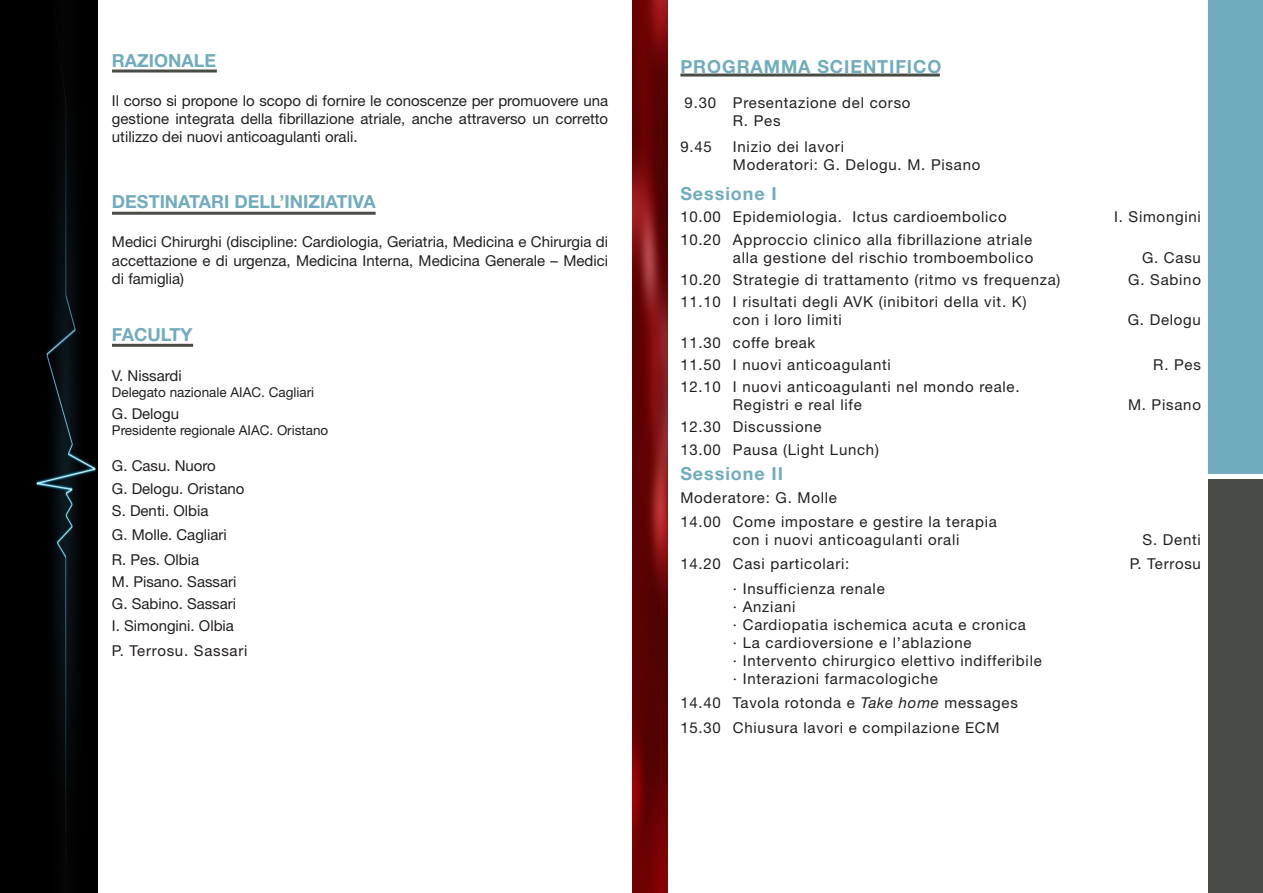
<style>
.page{position:relative;width:1263px;height:893px;background:#fff}
.page>*{position:absolute;margin:0;border:0;box-sizing:border-box;transform-origin:0 0}
.t1{font:700 18px "Helvetica Neue LT Std";color:#71acbe}
.t2{font:700 18px "Helvetica Neue LT Std";letter-spacing:.05em;color:#71acbe}
.t3{font:15px/18px "Helvetica Neue LT Std";letter-spacing:.05em;color:#231f20}
.t4{font:15px "Helvetica Neue LT Std";color:#231f20}
.t5{font:13.5px "Helvetica Neue LT Std";color:#231f20}
.s1{font-style:italic}
</style>
<div class="page">
<hr style="left:680px;top:74px;width:260px;height:3px;background:#494b45">
<img style="left:0;top:0;width:98px;height:893px">
<img style="left:632px;top:0;width:36px;height:893px">
<div style="left:1209px;top:0;width:54px;height:473px;background:#71acbe"></div>
<div style="left:1209px;top:480px;width:54px;height:413px;background:#494b45"></div>
<hr style="left:112px;top:70px;width:105px;height:3px;background:#494b45">
<hr style="left:112px;top:212px;width:264px;height:3px;background:#494b45">
<hr style="left:112px;top:344px;width:81px;height:3px;background:#494b45">
<p class="t1" style="left:112px;top:49px;width:106px">RAZIONALE</p>
<p class="t3" style="left:112px;top:92px;width:498px;text-align:justify">Il corso si propone lo scopo di fornire le conoscenze per promuovere una gestione integrata della fibrillazione atriale, anche attraverso un corretto utilizzo dei nuovi anticoagulanti orali.</p>
<p class="t1" style="left:112px;top:191px;width:265px">DESTINATARI DELL’INIZIATIVA</p>
<p class="t3" style="left:112px;top:233px;width:498px;text-align:justify">Medici Chirurghi (discipline: Cardiologia, Geriatria, Medicina e Chirurgia di accettazione e di urgenza, Medicina Interna, Medicina Generale – Medici di famiglia)</p>
<p class="t1" style="left:112px;top:324px;width:82px">FACULTY</p>
<p class="t4" style="left:112px;top:366px;width:71px">V. Nissardi</p>
<p class="t5" style="left:112px;top:384px;width:204px">Delegato nazionale AIAC. Cagliari</p>
<p class="t3" style="left:112px;top:405px;width:69px">G. Delogu</p>
<p class="t5" style="left:112px;top:422px;width:218px">Presidente regionale AIAC. Oristano</p>
<p class="t4" style="left:112px;top:457px;width:105px">G. Casu. Nuoro</p>
<p class="t4" style="left:112px;top:479px;width:134px">G. Delogu. Oristano</p>
<p class="t4" style="left:112px;top:502px;width:98px">S. Denti. Olbia</p>
<p class="t4" style="left:112px;top:526px;width:116px">G. Molle. Cagliari</p>
<p class="t4" style="left:112px;top:550px;width:89px">R. Pes. Olbia</p>
<p class="t4" style="left:112px;top:573px;width:126px">M. Pisano. Sassari</p>
<p class="t4" style="left:112px;top:595px;width:126px">G. Sabino. Sassari</p>
<p class="t4" style="left:112px;top:617px;width:123px">I. Simongini. Olbia</p>
<p class="t3" style="left:112px;top:641px;width:137px">P. Terrosu. Sassari</p>
<p class="t2" style="left:680px;top:55px;width:262px">PROGRAMMA SCIENTIFICO</p>
<p class="t3" style="left:733px;top:93px;width:179px;text-indent:-48px">9.30 Presentazione del corso<br>R. Pes</p>
<p class="t3" style="left:680px;top:138px;width:33px">9.45</p>
<p class="t3" style="left:733px;top:138px;width:113px">Inizio dei lavori</p>
<p class="t3" style="left:733px;top:156px;width:249px">Moderatori: G. Delogu. M. Pisano</p>
<p class="t2" style="left:680px;top:183px;width:98px">Sessione I</p>
<p class="t3" style="left:680px;top:208px;width:328px">10.00 Epidemiologia. Ictus cardioembolico</p>
<p class="t3" style="left:1114px;top:208px;width:88px">I. Simongini</p>
<p class="t3" style="left:680px;top:230px;width:354px;text-align:right">10.20 Approccio clinico alla fibrillazione atriale alla gestione del rischio tromboembolico</p>
<p class="t3" style="left:1142px;top:248px;width:60px">G. Casu</p>
<p class="t3" style="left:680px;top:270px;width:381px">10.20 Strategie di trattamento (ritmo vs frequenza)</p>
<p class="t3" style="left:1128px;top:270px;width:74px">G. Sabino</p>
<p class="t3" style="left:733px;top:293px;width:295px;text-indent:-52px">11.10 I risultati degli AVK (inibitori della vit. K) con i loro limiti</p>
<p class="t3" style="left:1128px;top:311px;width:75px">G. Delogu</p>
<p class="t3" style="left:680px;top:333px;width:137px">11.30 coffe break</p>
<p class="t3" style="left:680px;top:355px;width:212px">11.50 I nuovi anticoagulanti</p>
<p class="t3" style="left:1153px;top:355px;width:49px">R. Pes</p>
<p class="t3" style="left:733px;top:377px;width:288px;text-indent:-52px">12.10 I nuovi anticoagulanti nel mondo reale.<br>Registri e real life</p>
<p class="t3" style="left:1128px;top:395px;width:74px">M. Pisano</p>
<p class="t3" style="left:680px;top:418px;width:143px">12.30 Discussione</p>
<p class="t3" style="left:680px;top:440px;width:200px">13.00 Pausa (Light Lunch)</p>
<p class="t2" style="left:680px;top:463px;width:104px">Sessione II</p>
<p class="t3" style="left:680px;top:488px;width:158px">Moderatore: G. Molle</p>
<p class="t3" style="left:733px;top:512px;width:265px;text-indent:-52px">14.00 Come impostare e gestire la terapia con i nuovi anticoagulanti orali</p>
<p class="t3" style="left:1142px;top:530px;width:60px">S. Denti</p>
<p class="t3" style="left:680px;top:555px;width:170px">14.20 Casi particolari:</p>
<p class="t3" style="left:1130px;top:555px;width:73px">P. Terrosu</p>
<p class="t3" style="left:733px;top:579px;width:310px">· Insufficienza renale<br>· Anziani<br>· Cardiopatia ischemica acuta e cronica<br>· La cardioversione e l’ablazione<br>· Intervento chirurgico elettivo indifferibile · Interazioni farmacologiche</p>
<p class="t3" style="left:680px;top:694px;width:339px">14.40 Tavola rotonda e <span class="s1">Take home</span> messages</p>
<p class="t3" style="left:680px;top:718px;width:321px">15.30 Chiusura lavori e compilazione ECM</p>
</div>
